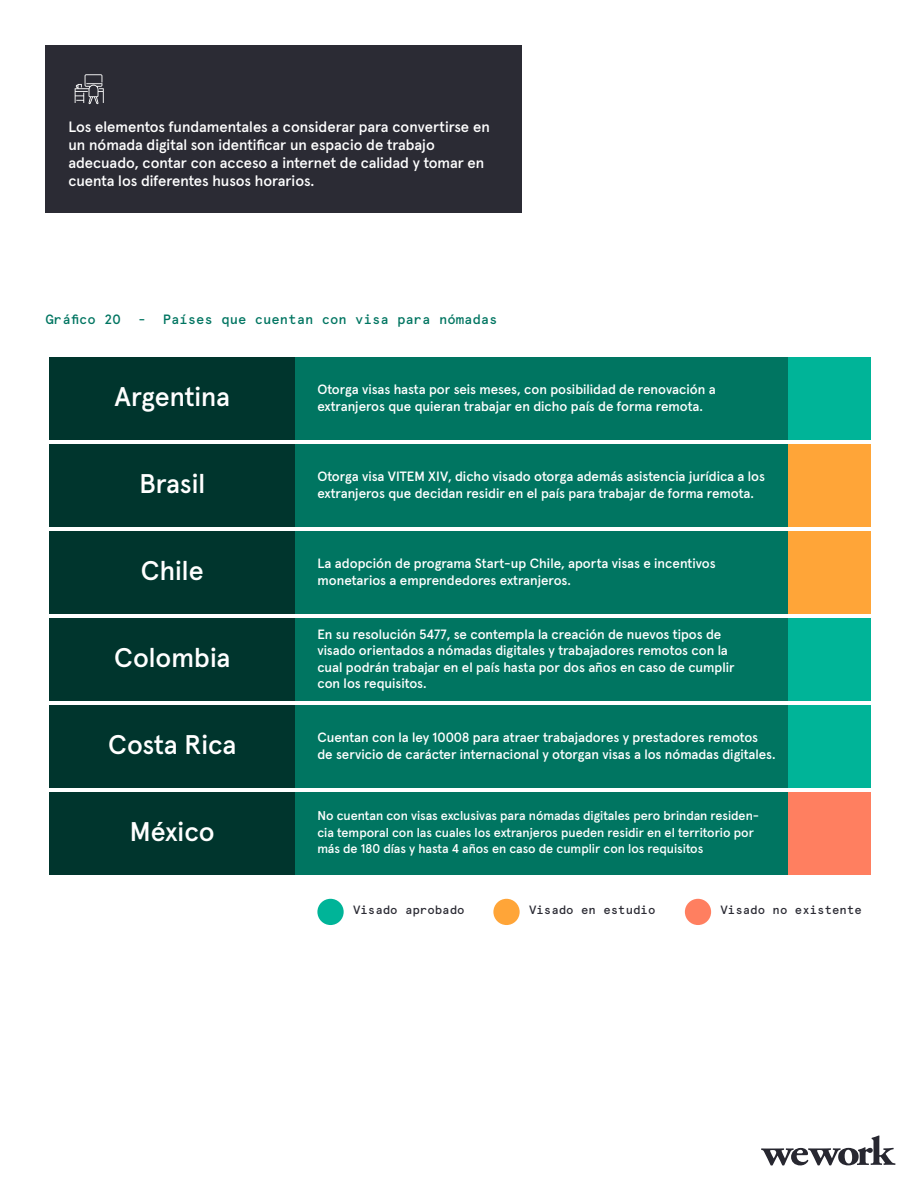
<style>
.page{position:relative;width:918px;height:1188px;background:#fff}
.page>*{position:absolute;margin:0;border:0;box-sizing:border-box;transform-origin:0 0}
.t1{font:500 27px "Apercu Pro";color:#fff}
.t2{font:500 15px/18px "Apercu Pro";color:#fff}
.t3{font:500 13.5px/16.5px "Apercu Pro";color:#fff}
.t4{font:500 13.5px "Apercu We Work Mono";color:#007561}
.t5{font:500 12.75px/16.5px "Apercu Pro";color:#fff}
.t6{font:500 12px "Apercu We Work Mono";color:#2b2b34}
</style>
<div class="page">
<svg style="left:761px;top:1136px;width:135px;height:29px"></svg>
<div style="left:45px;top:45px;width:477px;height:167px;background:#2b2b34"></div>
<div style="left:50px;top:357px;width:245px;height:83px;background:#00352d"></div>
<div style="left:295px;top:357px;width:493px;height:83px;background:#007561"></div>
<div style="left:50px;top:444px;width:245px;height:83px;background:#00352d"></div>
<div style="left:295px;top:444px;width:493px;height:83px;background:#007561"></div>
<div style="left:50px;top:531px;width:245px;height:83px;background:#00352d"></div>
<div style="left:295px;top:531px;width:493px;height:83px;background:#007561"></div>
<div style="left:50px;top:618px;width:245px;height:83px;background:#00352d"></div>
<div style="left:295px;top:618px;width:493px;height:83px;background:#007561"></div>
<div style="left:50px;top:705px;width:245px;height:83px;background:#00352d"></div>
<div style="left:295px;top:705px;width:493px;height:83px;background:#007561"></div>
<div style="left:50px;top:792px;width:245px;height:83px;background:#00352d"></div>
<div style="left:295px;top:792px;width:493px;height:83px;background:#007561"></div>
<div style="left:788px;top:357px;width:83px;height:83px;background:#00b498"></div>
<div style="left:788px;top:444px;width:83px;height:83px;background:#ffa538"></div>
<div style="left:788px;top:531px;width:83px;height:83px;background:#ffa538"></div>
<div style="left:788px;top:618px;width:83px;height:83px;background:#00b498"></div>
<div style="left:788px;top:705px;width:83px;height:83px;background:#00b498"></div>
<div style="left:788px;top:792px;width:83px;height:83px;background:#ff7f60"></div>
<div style="left:317px;top:899px;width:27px;height:26px;background:#00b498;border-radius:50%"></div>
<div style="left:493px;top:899px;width:27px;height:26px;background:#ffa538;border-radius:50%"></div>
<div style="left:685px;top:899px;width:26px;height:26px;background:#ff7f60;border-radius:50%"></div>
<svg style="left:75px;top:74px;width:29px;height:30px"></svg>
<p class="t2" style="left:68px;top:117px;width:423px">Los elementos fundamentales a considerar para convertirse en un nómada digital son identificar un espacio de trabajo adecuado, contar con acceso a internet de calidad y tomar en cuenta los diferentes husos horarios.</p>
<p class="t4" style="left:46px;top:309px;width:453px">Gráfico 20 - Países que cuentan con visa para nómadas</p>
<h1 class="t1" style="left:115px;top:376px;width:117px">Argentina</h1>
<p class="t3" style="left:317px;top:380px;width:400px">Otorga visas hasta por seis meses, con posibilidad de renovación a extranjeros que quieran trabajar en dicho país de forma remota.</p>
<h1 class="t1" style="left:139px;top:463px;width:67px">Brasil</h1>
<p class="t3" style="left:317px;top:467px;width:449px">Otorga visa VITEM XIV, dicho visado otorga además asistencia jurídica a los extranjeros que decidan residir en el país para trabajar de forma remota.</p>
<h1 class="t1" style="left:141px;top:550px;width:64px">Chile</h1>
<p class="t3" style="left:317px;top:554px;width:400px">La adopción de programa Start-up Chile, aporta visas e incentivos monetarios a emprendedores extranjeros.</p>
<h1 class="t1" style="left:114px;top:637px;width:118px">Colombia</h1>
<p class="t3" style="left:317px;top:625px;width:419px">En su resolución 5477, se contempla la creación de nuevos tipos de visado orientados a nómadas digitales y trabajadores remotos con la cual podrán trabajar en el país hasta por dos años en caso de cumplir con los requisitos.</p>
<h1 class="t1" style="left:108px;top:724px;width:130px">Costa Rica</h1>
<p class="t3" style="left:317px;top:728px;width:460px">Cuentan con la ley 10008 para atraer trabajadores y prestadores remotos de servicio de carácter internacional y otorgan visas a los nómadas digitales.</p>
<h1 class="t1" style="left:130px;top:811px;width:86px">México</h1>
<p class="t5" style="left:317px;top:807px;width:443px">No cuentan con visas exclusivas para nómadas digitales pero brindan residen&shy;cia temporal con las cuales los extranjeros pueden residir en el territorio por más de 180 días y hasta 4 años en caso de cumplir con los requisitos</p>
<p class="t6" style="left:353px;top:901px;width:113px">Visado aprobado</p>
<p class="t6" style="left:529px;top:901px;width:128px">Visado en estudio</p>
<p class="t6" style="left:721px;top:901px;width:143px">Visado no existente</p>
</div>
